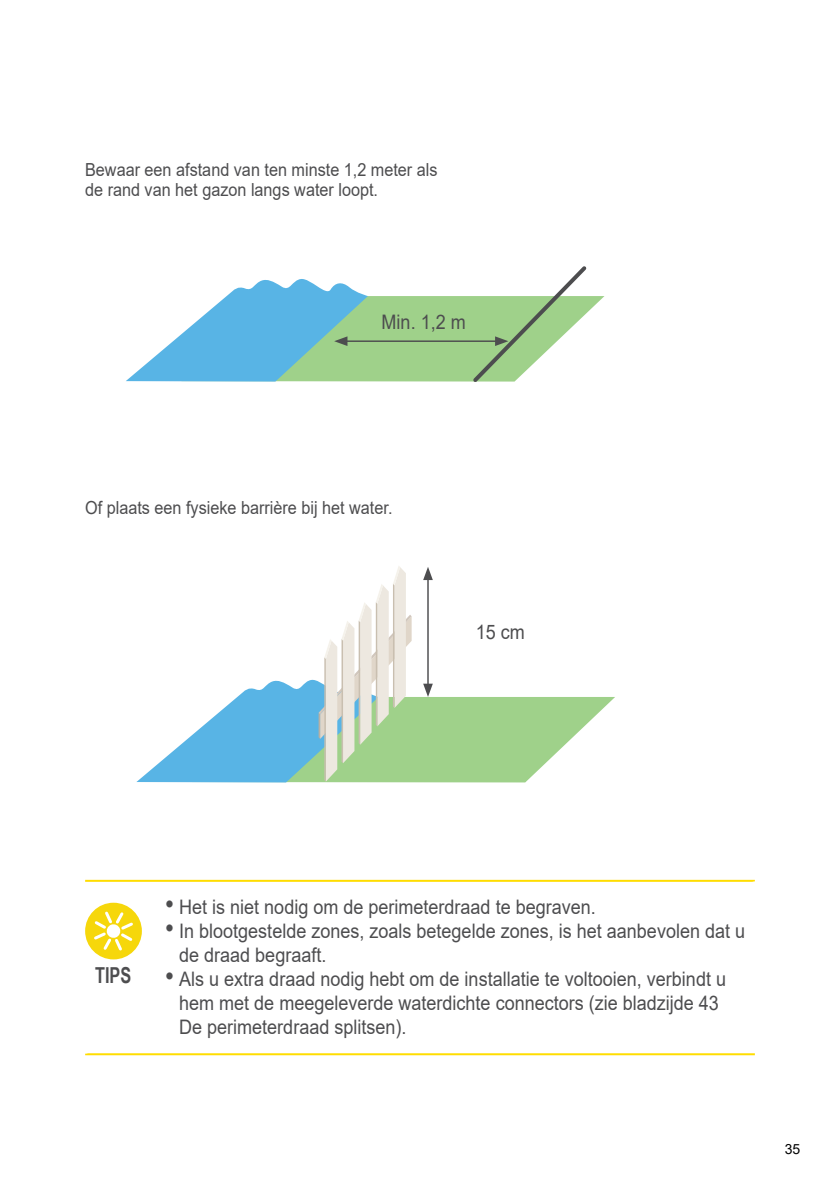
<style>
.page{position:relative;width:840px;height:1191px;background:#fff}
.page>*{position:absolute;margin:0;border:0;box-sizing:border-box;transform-origin:0 0}
.t1{font:700 22px "Arial Narrow";color:#4d4d4f;scale:.9 1}
.t2{font:20px/24px "Arial";color:#4d4d4f;scale:.9 1}
.t3{font:18px/20px "Arial";color:#4d4d4f;scale:.9 1}
.t4{font:14px "Arial";color:#000}
.s1{font-size:28px}
</style>
<div class="page">
<hr style="left:85px;top:880px;width:669px;height:2px;background:#fd0">
<hr style="left:85px;top:1053px;width:669px;height:2px;background:#fd0">
<div style="left:85px;top:902px;width:57px;height:57px;background:#f6d70b;border-radius:50%"></div>
<svg style="left:91px;top:909px;width:44px;height:44px"></svg>
<svg style="left:126px;top:334px;width:55px;height:48px"></svg>
<svg style="left:181px;top:266px;width:423px;height:116px"></svg>
<svg style="left:136px;top:735px;width:287px;height:48px"></svg>
<svg style="left:192px;top:566px;width:422px;height:216px"></svg>
<p class="t3" style="left:85px;top:160px;width:393px">Bewaar een afstand van ten minste 1,2 meter als de rand van het gazon langs water loopt.</p>
<p class="t2" style="left:381px;top:310px;width:95px">Min. 1,2 m</p>
<p class="t3" style="left:85px;top:497px;width:343px">Of plaats een fysieke barrière bij het water.</p>
<p class="t2" style="left:475px;top:620px;width:56px">15 cm</p>
<p class="t1" style="left:95px;top:958px;width:42px">TIPS</p>
<p class="t2" style="left:165px;top:895px;width:479px"><span class="s1">•</span> Het is niet nodig om de perimeterdraad te begraven.</p>
<p class="t2" style="left:179px;top:919px;width:630px;text-indent:-14px"><span class="s1">•</span> In blootgestelde zones, zoals betegelde zones, is het aanbevolen dat u de draad begraaft.</p>
<p class="t2" style="left:179px;top:967px;width:608px;text-indent:-14px"><span class="s1">•</span> Als u extra draad nodig hebt om de installatie te voltooien, verbindt u hem met de meegeleverde waterdichte connectors (zie bladzijde 43<br>De perimeterdraad splitsen).</p>
<p class="t4" style="left:784px;top:1139px;width:17px">35</p>
</div>
